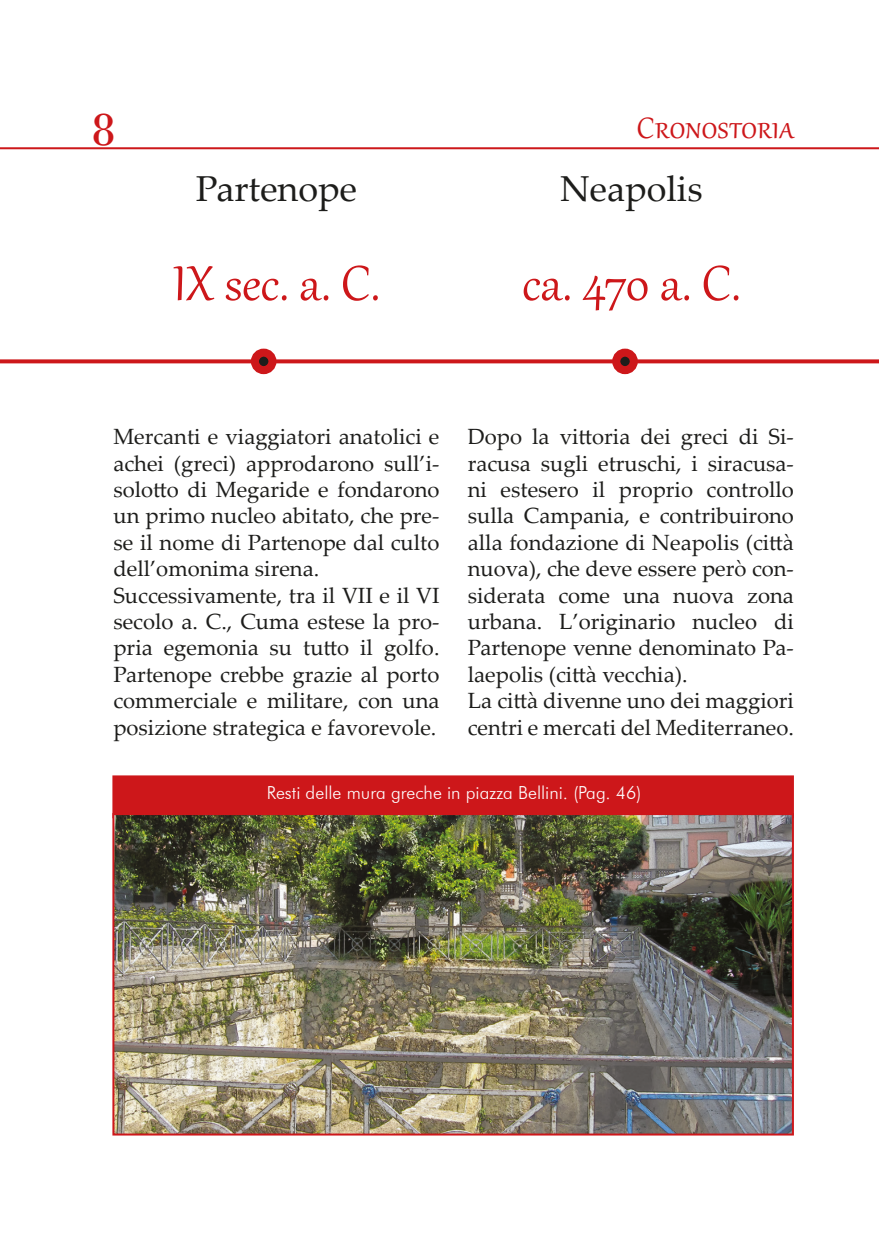
<style>
.page{position:relative;width:879px;height:1248px;background:#fff}
.page>*{position:absolute;margin:0;border:0;box-sizing:border-box;transform-origin:0 0}
.t1{font:60px "Gabriola";letter-spacing:-.005em;color:#cd171a}
.t2{font:48px "Bodoni";color:#cd171a}
.t3{font:36px "Palatino Linotype";color:#1d1d1b}
.t4{font:36px "Gabriola";letter-spacing:.105em;color:#cd171a}
.t5{font:22px/26.4px "Palatino Linotype";color:#1d1d1b}
.t6{font:300 18px "Futura BT";color:#fff}
</style>
<div class="page">
<hr style="left:0;top:147px;width:879px;height:2px;background:#cd171a">
<svg style="left:0;top:359px;width:879px;height:4px;background:#d12d2f"></svg>
<div style="left:255px;top:352px;width:17px;height:18px;background:#1d1d1b;border-radius:50%"></div>
<div style="left:251px;top:348px;width:25px;height:26px;border:8px solid #cd171a;border-radius:50%"></div>
<div style="left:616px;top:352px;width:18px;height:18px;background:#1d1d1b;border-radius:50%"></div>
<div style="left:612px;top:348px;width:26px;height:26px;border:8px solid #cd171a;border-radius:50%"></div>
<div style="left:112px;top:775px;width:682px;height:43px;background:#cd171a;border:2px solid #cd171a"></div>
<img style="left:115px;top:816px;width:676px;height:316px">
<div style="left:112px;top:813px;width:682px;height:322px;border:2px solid #cd171a"></div>
<h2 class="t2" style="left:92px;top:101px;width:25px">8</h2>
<h3 class="t4" style="left:637px;top:105px;width:157px">Cronostoria</h3>
<h3 class="t3" style="left:196px;top:163px;width:163px">Partenope</h3>
<h3 class="t3" style="left:560px;top:163px;width:144px">Neapolis</h3>
<h1 class="t1" style="left:173px;top:244px;width:208px">IX sec. a. C.</h1>
<h1 class="t1" style="left:522px;top:244px;width:220px">ca. 470 a. C.</h1>
<p class="t5" style="left:113px;top:422px;width:328px">Mercanti e viaggiatori anatolici e achei (greci) approdarono sull’i&shy;solotto di Megaride e fondarono un primo nucleo abitato, che pre&shy;se il nome di Partenope dal culto dell’omonima sirena.<br>Successivamente, tra il VII e il VI secolo a. C., Cuma estese la pro&shy;pria egemonia su tutto il golfo.<br>Partenope crebbe grazie al porto commerciale e militare, con una posizione strategica e favorevole.</p>
<p class="t5" style="left:468px;top:422px;width:327px">Dopo la vittoria dei greci di Si&shy;racusa sugli etruschi, i siracusa&shy;ni estesero il proprio controllo sulla Campania, e contribuirono alla fondazione di Neapolis (città nuova), che deve essere però con&shy;siderata come una nuova zona urbana. L’originario nucleo di<br>Partenope venne denominato Pa&shy;laepolis (città vecchia).<br>La città divenne uno dei maggiori centri e mercati del Mediterraneo.</p>
<p class="t6" style="left:267px;top:782px;width:376px">Resti delle mura greche in piazza Bellini. (Pag. 46)</p>
</div>
